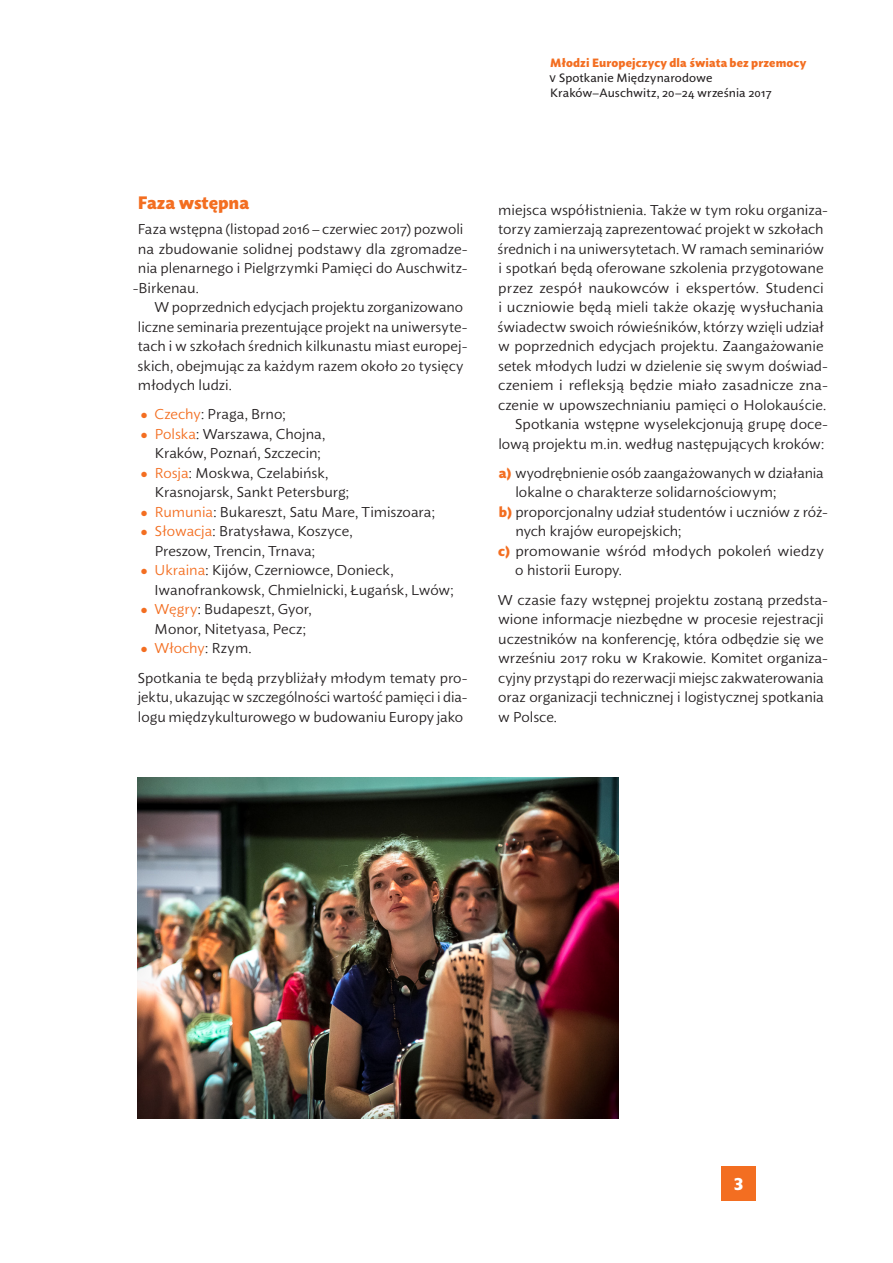
<style>
.page{position:relative;width:893px;height:1263px;background:#fff}
.page>*{position:absolute;margin:0;border:0;box-sizing:border-box;transform-origin:0 0}
.t1{font:900 18px "Lelum Sans";color:#f36e21}
.t2{font:900 18px "Lelum Sans";color:#fff}
.t3{font:14.25px/19.5px "Lelum Sans";color:#231f20}
.t4{font:12px/15px "Lelum Sans";letter-spacing:.005em;color:#231f20}
.t5{font:900 12px "Lelum Sans";letter-spacing:.015em;color:#f36e21}
.s1{font-weight:900;color:#f36e21}
.s2{color:#f36e21}
</style>
<div class="page">
<div style="left:721px;top:1166px;width:35px;height:34px;background:#f36e21"></div>
<img style="left:137px;top:777px;width:481px;height:341px">
<p class="t5" style="left:550px;top:53px;width:258px">Młodzi Europejczycy dla świata bez przemocy</p>
<p class="t4" style="left:549px;top:71px;width:223px">V Spotkanie Międzynarodowe<br>Kraków–Auschwitz, 20–24 września 2017</p>
<p class="t1" style="left:138px;top:188px;width:113px">Faza wstępna</p>
<p class="t3" style="left:138px;top:220px;width:331px">Faza wstępna (listopad 2016 – czerwiec 2017) pozwoli na zbudowanie solidnej podstawy dla zgromadze&shy;nia plenarnego i Pielgrzymki Pamięci do Auschwitz-Birkenau.</p>
<p class="t3" style="left:138px;top:298px;width:331px;text-indent:17px">W poprzednich edycjach projektu zorganizowano liczne seminaria prezentujące projekt na uniwersyte&shy;tach i w szkołach średnich kilkunastu miast europej&shy;skich, obejmując za każdym razem około 20 tysięcy młodych ludzi.</p>
<p class="t3" style="left:140px;top:405px;width:146px"><span class="s1">•</span> <span class="s2">Czechy</span>: Praga, Brno;</p>
<p class="t3" style="left:155px;top:425px;width:172px;text-indent:-14px"><span class="s1">•</span> <span class="s2">Polska</span>: Warszawa, Chojna,<br>Kraków, Poznań, Szczecin;</p>
<p class="t3" style="left:155px;top:464px;width:196px;text-indent:-14px"><span class="s1">•</span> <span class="s2">Rosja</span>: Moskwa, Czelabińsk,<br>Krasnojarsk, Sankt Petersburg;</p>
<p class="t3" style="left:141px;top:503px;width:296px"><span class="s1">•</span> <span class="s2">Rumunia</span>: Bukareszt, Satu Mare, Timiszoara;</p>
<p class="t3" style="left:155px;top:522px;width:199px;text-indent:-14px"><span class="s1">•</span> <span class="s2">Słowacja</span>: Bratysława, Koszyce,<br>Preszow, Trencin, Trnava;</p>
<p class="t3" style="left:155px;top:561px;width:300px;text-indent:-14px"><span class="s1">•</span> <span class="s2">Ukraina</span>: Kijów, Czerniowce, Donieck,<br>Iwanofrankowsk, Chmielnicki, Ługańsk, Lwów;</p>
<p class="t3" style="left:140px;top:600px;width:173px;text-align:center"><span class="s1">•</span> <span class="s2">Węgry</span>: Budapeszt, Gyor,<br>Monor, Nitetyasa, Pecz;</p>
<p class="t3" style="left:137px;top:634px;width:331px;line-height:29.2px"><span class="s1">•</span> <span class="s2">Włochy</span>: Rzym.<br>Spotkania te będą przybliżały młodym tematy pro-</p>
<p class="t3" style="left:138px;top:688px;width:331px">jektu, ukazując w szczególności wartość pamięci i dia&shy;logu międzykulturowego w budowaniu Europy jako</p>
<p class="t3" style="left:498px;top:200px;width:332px;text-align:right">miejsca współistnienia. Także w tym roku organiza&shy;torzy zamierzają zaprezentować projekt w szkołach średnich i na uniwersytetach. W ramach seminariów i spotkań będą oferowane szkolenia przygotowane przez zespół naukowców i ekspertów. Studenci i uczniowie będą mieli także okazję wysłuchania świadectw swoich rówieśników, którzy wzięli udział w poprzednich edycjach projektu. Zaangażowanie setek młodych ludzi w dzielenie się swym doświad&shy;czeniem i refleksją będzie miało zasadnicze zna&shy;czenie w upowszechnianiu pamięci o Holokauście.<br>Spotkania wstępne wyselekcjonują grupę doce&shy;lową projektu m.in. według następujących kroków:</p>
<p class="t3" style="left:499px;top:464px;width:327px"><span class="s1">a)</span> wyodrębnienie osób zaangażowanych w działania</p>
<p class="t3" style="left:515px;top:483px;width:262px">lokalne o charakterze solidarnościowym;</p>
<p class="t3" style="left:499px;top:503px;width:330px"><span class="s1">b)</span> proporcjonalny udział studentów i uczniów z róż-</p>
<p class="t3" style="left:515px;top:522px;width:167px">nych krajów europejskich;</p>
<p class="t3" style="left:498px;top:542px;width:327px"><span class="s1">c)</span> promowanie wśród młodych pokoleń wiedzy</p>
<p class="t3" style="left:515px;top:561px;width:108px">o historii Europy.</p>
<p class="t3" style="left:498px;top:590px;width:331px">W czasie fazy wstępnej projektu zostaną przedsta&shy;wione informacje niezbędne w procesie rejestracji uczestników na konferencję, która odbędzie się we wrześniu 2017 roku w Krakowie. Komitet organiza&shy;cyjny przystąpi do rezerwacji miejsc zakwaterowania oraz organizacji technicznej i logistycznej spotkania w Polsce.</p>
<p class="t2" style="left:733px;top:1170px;width:13px">3</p>
</div>
